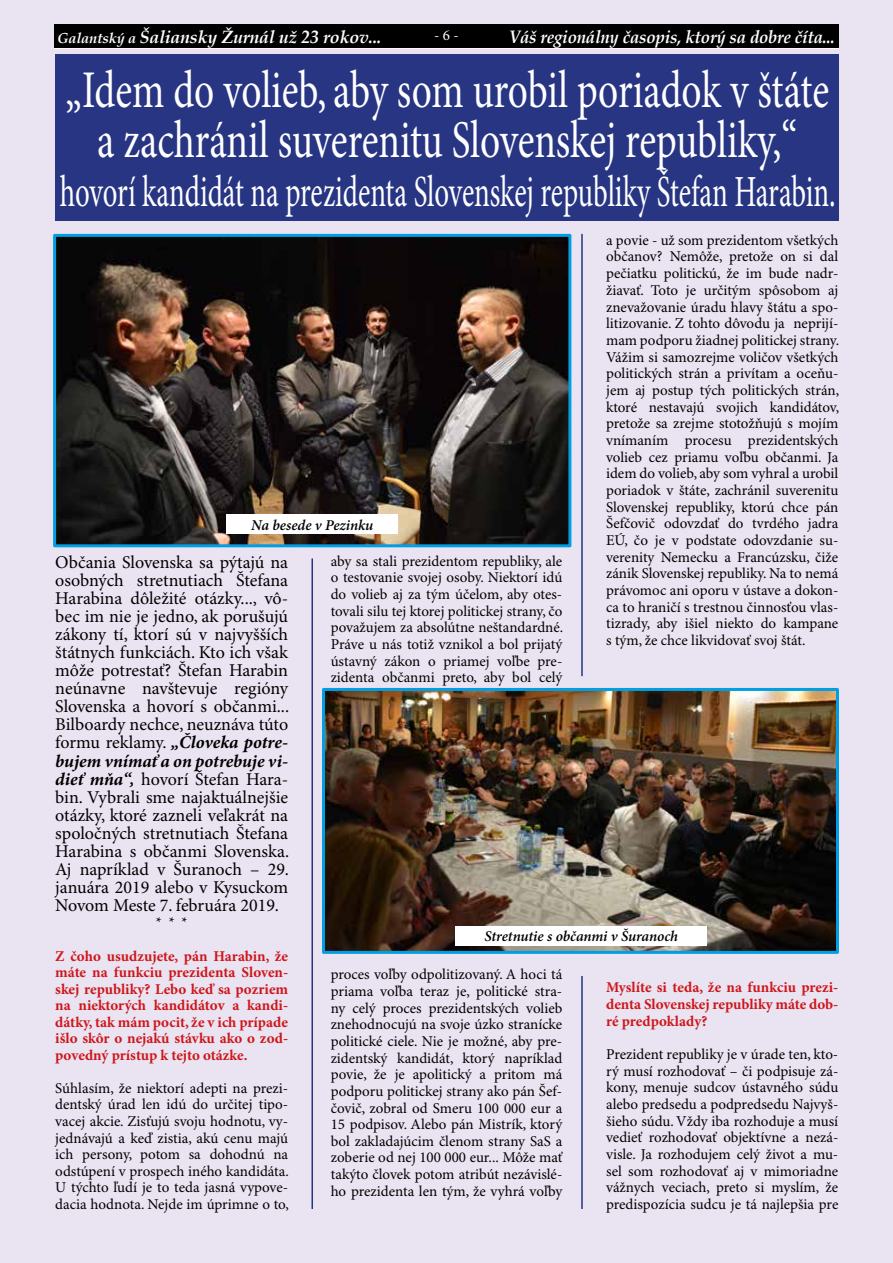
<style>
.page{position:relative;width:893px;height:1263px;background:#eae3f2}
.page>*{position:absolute;margin:0;border:0;box-sizing:border-box;transform-origin:0 0}
.t1{font:52.95px/49.5px "Minion Pro";letter-spacing:-.005em;color:#fff;text-align:center;scale:.75 1}
.t2{font:44.4px "Minion Pro";letter-spacing:-.005em;color:#fff;scale:.65 1}
.t3{font:18px/18px "Minion Pro";letter-spacing:-.005em;color:#000;text-align:justify}
.t4{font:italic 700 18px "Book Antiqua";letter-spacing:-.01em;color:#fff;scale:.93 1}
.t5{font:italic 700 17.7px "Book Antiqua";letter-spacing:-.01em;color:#fff}
.t6{font:15px/16.6px "Minion Pro";color:#000;text-align:justify}
.t7{font:700 15px/16.5px "Minion Pro";color:#cd171a;text-align:justify}
.t8{font:italic 600 15px "Minion Pro";letter-spacing:-.01em;color:#000}
.t9{font:15px "Minion Pro";color:#fff}
.s1{font-size:14.55px}
.s2{font-weight:700;font-style:italic}
</style>
<div class="page">
<div style="left:55px;top:54px;width:784px;height:167px;background:#283583"></div>
<img style="left:326px;top:692px;width:509px;height:258px">
<div style="left:322px;top:688px;width:517px;height:266px;border:3px solid #009fe3"></div>
<img style="left:57px;top:238px;width:510px;height:305px">
<div style="left:53px;top:234px;width:518px;height:313px;border:3px solid #009fe3"></div>
<div style="left:226px;top:514px;width:172px;height:20px;background:#fff"></div>
<div style="left:455px;top:926px;width:252px;height:19px;background:#fff"></div>
<hr style="left:311px;top:558px;width:2px;height:651px;background:#283583">
<hr style="left:581px;top:976px;width:2px;height:233px;background:#283583">
<hr style="left:581px;top:234px;width:2px;height:442px;background:#283583">
<hr style="left:54px;top:47px;width:785px;height:2px;background:#fff">
<div style="left:54px;top:24px;width:785px;height:24px;background:#000"></div>
<p class="t5" style="left:57px;top:24px;width:326px"><span class="s1">Galantský a</span> Šaliansky Žurnál už 23 rokov...</p>
<p class="t9" style="left:434px;top:26px;width:26px">- 6 -</p>
<p class="t4" style="left:509px;top:24px;width:352px">Váš regionálny časopis, ktorý sa dobre číta...</p>
<h1 class="t1" style="left:65px;top:68px;width:1020px">„Idem do volieb, aby som urobil poriadok v štáte a zachránil suverenitu Slovenskej republiky,“</h1>
<h2 class="t2" style="left:60px;top:166px;width:1195px">hovorí kandidát na prezidenta Slovenskej republiky Štefan Harabin.</h2>
<p class="t6" style="left:606px;top:232px;width:235px">a povie - už som prezidentom všetkých občanov? Nemôže, pretože on si dal pečiatku politickú, že im bude nadr&shy;žiavať. Toto je určitým spôsobom aj znevažovanie úradu hlavy štátu a spo&shy;litizovanie. Z tohto dôvodu ja neprijí&shy;mam podporu žiadnej politickej strany.<br>Vážim si samozrejme voličov všetkých politických strán a privítam a oceňu&shy;jem aj postup tých politických strán, ktoré nestavajú svojich kandidátov, pretože sa zrejme stotožňujú s mojím vnímaním procesu prezidentských volieb cez priamu voľbu občanmi. Ja idem do volieb, aby som vyhral a urobil poriadok v štáte, zachránil suverenitu Slovenskej republiky, ktorú chce pán Šefčovič odovzdať do tvrdého jadra EÚ, čo je v podstate odovzdanie su&shy;verenity Nemecku a Francúzsku, čiže zánik Slovenskej republiky. Na to nemá právomoc ani oporu v ústave a dokon&shy;ca to hraničí s trestnou činnosťou vlas&shy;tizrady, aby išiel niekto do kampane s tým, že chce likvidovať svoj štát.</p>
<p class="t8" style="left:251px;top:516px;width:123px">Na besede v Pezinku</p>
<p class="t6" style="left:331px;top:553px;width:234px">aby sa stali prezidentom republiky, ale o testovanie svojej osoby. Niektorí idú do volieb aj za tým účelom, aby otes&shy;tovali silu tej ktorej politickej strany, čo považujem za absolútne neštandardné.<br>Práve u nás totiž vznikol a bol prijatý ústavný zákon o priamej voľbe pre&shy;zidenta občanmi preto, aby bol celý</p>
<p class="t3" style="left:55px;top:554px;width:235px">Občania Slovenska sa pýtajú na osobných stretnutiach Štefana Harabina dôležité otázky..., vô&shy;bec im nie je jedno, ak porušujú zákony tí, ktorí sú v najvyšších štátnych funkciách. Kto ich však môže potrestať? Štefan Harabin neúnavne navštevuje regióny Slovenska a hovorí s občanmi...<br>Bilboardy nechce, neuznáva túto formu reklamy. <span class="s2">„Človeka potre&shy;bujem vnímať a on potrebuje vi&shy;dieť mňa“,</span> hovorí Štefan Hara&shy;bin. Vybrali sme najaktuálnejšie otázky, ktoré zazneli veľakrát na spoločných stretnutiach Štefana Harabina s občanmi Slovenska.<br>Aj napríklad v Šuranoch – 29. januára 2019 alebo v Kysuckom Novom Meste 7. februára 2019.</p>
<p class="t6" style="left:156px;top:915px;width:33px">* * *</p>
<p class="t7" style="left:55px;top:948px;width:234px">Z čoho usudzujete, pán Harabin, že máte na funkciu prezidenta Sloven&shy;skej republiky? Lebo keď sa pozriem na niektorých kandidátov a kandi&shy;dátky, tak mám pocit, že v ich prípade išlo skôr o nejakú stávku ako o zod&shy;povedný prístup k tejto otázke.</p>
<p class="t6" style="left:55px;top:1080px;width:235px">Súhlasím, že niektorí adepti na prezi&shy;dentský úrad len idú do určitej tipo&shy;vacej akcie. Zisťujú svoju hodnotu, vy&shy;jednávajú a keď zistia, akú cenu majú ich persony, potom sa dohodnú na odstúpení v prospech iného kandidáta.<br>U týchto ľudí je to teda jasná vypove&shy;dacia hodnota. Nejde im úprimne o to,</p>
<p class="t8" style="left:484px;top:927px;width:195px">Stretnutie s občanmi v Šuranoch</p>
<p class="t6" style="left:331px;top:967px;width:233px">proces voľby odpolitizovaný. A hoci tá priama voľba teraz je, politické stra&shy;ny celý proces prezidentských volieb znehodnocujú na svoje úzko stranícke politické ciele. Nie je možné, aby pre&shy;zidentský kandidát, ktorý napríklad povie, že je apolitický a pritom má podporu politickej strany ako pán Šef&shy;čovič, zobral od Smeru 100 000 eur a 15 podpisov. Alebo pán Mistrík, ktorý bol zakladajúcim členom strany SaS a zoberie od nej 100 000 eur... Môže mať takýto človek potom atribút nezávislé&shy;ho prezidenta len tým, že vyhrá voľby</p>
<p class="t7" style="left:606px;top:980px;width:234px">Myslíte si teda, že na funkciu prezi&shy;denta Slovenskej republiky máte dob&shy;ré predpoklady?</p>
<p class="t6" style="left:606px;top:1046px;width:234px">Prezident republiky je v úrade ten, kto&shy;rý musí rozhodovať – či podpisuje zá&shy;kony, menuje sudcov ústavného súdu alebo predsedu a podpredsedu Najvyš&shy;šieho súdu. Vždy iba rozhoduje a musí vedieť rozhodovať objektívne a nezá&shy;visle. Ja rozhodujem celý život a mu&shy;sel som rozhodovať aj v mimoriadne vážnych veciach, preto si myslím, že predispozícia sudcu je tá najlepšia pre</p>
</div>
